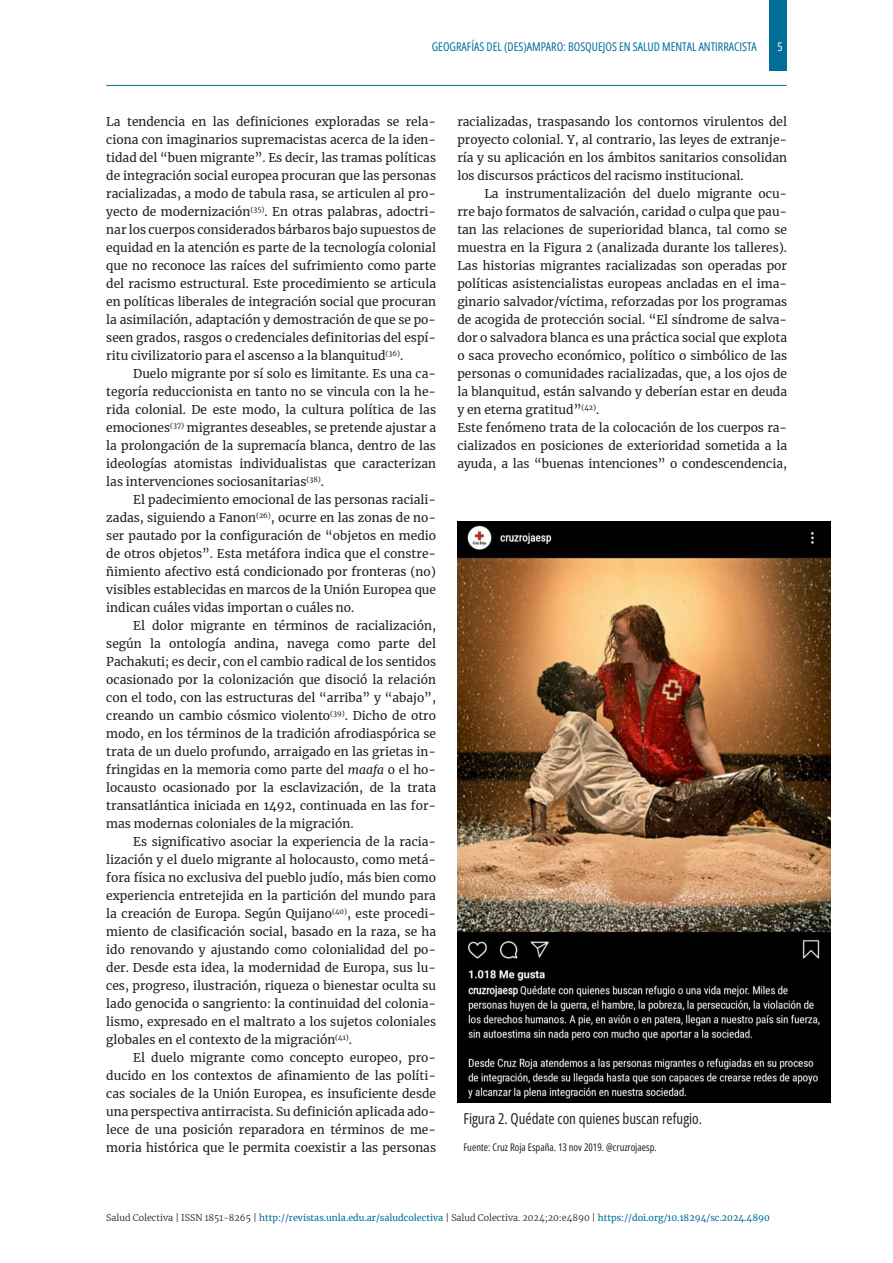
<style>
.page{position:relative;width:893px;height:1263px;background:#fff}
.page>*{position:absolute;margin:0;border:0;box-sizing:border-box;transform-origin:0 0}
.tabla_titulo{font:15px "Open Sans";color:#231f20}
.cuerpo{font:12px/18px "Merriweather";color:#231f20;text-align:justify}
.cuerpo_sin_sangría{font:12px/18px "Merriweather";color:#231f20;text-align:justify}
.t1{font:12px "Open Sans";color:#006e96}
.t2{font:12px "Open Sans";color:#fff}
.tabla_fuente{font:10.5px "Open Sans";color:#231f20}
.t3{font:9px "Merriweather";color:#006e96}
.s1{font-style:italic}
.s2{font-weight:300;color:#231f20}
</style>
<div class="page">
<div style="left:770px;top:0;width:17px;height:71px;background:#006e96"></div>
<hr style="left:106px;top:85px;width:681px;height:1px;background:#006e96">
<img style="left:457px;top:521px;width:373px;height:581px">
<p class="t1" style="left:432px;top:39px;width:327px">GEOGRAFÍAS DEL (DES)AMPARO: BOSQUEJOS EN SALUD MENTAL ANTIRRACISTA</p>
<p class="t2" style="left:777px;top:39px;width:7px">5</p>
<p class="cuerpo_sin_sangría" style="left:106px;top:112px;width:331px">La tendencia en las definiciones exploradas se rela&shy;ciona con imaginarios supremacistas acerca de la iden&shy;tidad del “buen migrante”. Es decir, las tramas políticas de integración social europea procuran que las personas racializadas, a modo de tabula rasa, se articulen al pro&shy;yecto de modernización<sup>(35)</sup>. En otras palabras, adoctri&shy;nar los cuerpos considerados bárbaros bajo supuestos de equidad en la atención es parte de la tecnología colonial que no reconoce las raíces del sufrimiento como parte del racismo estructural. Este procedimiento se articula en políticas liberales de integración social que procuran la asimilación, adaptación y demostración de que se po&shy;seen grados, rasgos o credenciales definitorias del espí&shy;ritu civilizatorio para el ascenso a la blanquitud<sup>(36)</sup>.</p>
<p class="cuerpo" style="left:106px;top:364px;width:331px;text-indent:27px">Duelo migrante por sí solo es limitante. Es una ca&shy;tegoría reduccionista en tanto no se vincula con la he&shy;rida colonial. De este modo, la cultura política de las emociones<sup>(37)</sup> migrantes deseables, se pretende ajustar a la prolongación de la supremacía blanca, dentro de las ideologías atomistas individualistas que caracterizan las intervenciones sociosanitarias<sup>(38)</sup>.</p>
<p class="cuerpo" style="left:106px;top:490px;width:331px;text-indent:27px">El padecimiento emocional de las personas raciali&shy;zadas, siguiendo a Fanon<sup>(26)</sup>, ocurre en las zonas de no&shy;ser pautado por la configuración de “objetos en medio de otros objetos”. Esta metáfora indica que el constre&shy;ñimiento afectivo está condicionado por fronteras (no) visibles establecidas en marcos de la Unión Europea que indican cuáles vidas importan o cuáles no.</p>
<p class="cuerpo" style="left:106px;top:616px;width:331px;text-indent:27px">El dolor migrante en términos de racialización, según la ontología andina, navega como parte del Pachakuti; es decir, con el cambio radical de los sentidos ocasionado por la colonización que disoció la relación con el todo, con las estructuras del “arriba” y “abajo”, creando un cambio cósmico violento<sup>(39)</sup>. Dicho de otro modo, en los términos de la tradición afrodiaspórica se trata de un duelo profundo, arraigado en las grietas in&shy;fringidas en la memoria como parte del <span class="s1">maafa</span> o el ho&shy;locausto ocasionado por la esclavización, de la trata transatlántica iniciada en 1492, continuada en las for&shy;mas modernas coloniales de la migración.</p>
<p class="cuerpo" style="left:106px;top:832px;width:331px;text-indent:27px">Es significativo asociar la experiencia de la racia&shy;lización y el duelo migrante al holocausto, como metá&shy;fora física no exclusiva del pueblo judío, más bien como experiencia entretejida en la partición del mundo para la creación de Europa. Según Quijano<sup>(40)</sup>, este procedi&shy;miento de clasificación social, basado en la raza, se ha ido renovando y ajustando como colonialidad del po&shy;der. Desde esta idea, la modernidad de Europa, sus lu&shy;ces, progreso, ilustración, riqueza o bienestar oculta su lado genocida o sangriento: la continuidad del colonia&shy;lismo, expresado en el maltrato a los sujetos coloniales globales en el contexto de la migración<sup>(41)</sup>.</p>
<p class="cuerpo" style="left:106px;top:1048px;width:331px;text-indent:27px">El duelo migrante como concepto europeo, pro&shy;ducido en los contextos de afinamiento de las políti&shy;cas sociales de la Unión Europea, es insuficiente desde una perspectiva antirracista. Su definición aplicada ado&shy;lece de una posición reparadora en términos de me&shy;moria histórica que le permita coexistir a las personas</p>
<p class="cuerpo" style="left:457px;top:112px;width:331px">racializadas, traspasando los contornos virulentos del proyecto colonial. Y, al contrario, las leyes de extranje&shy;ría y su aplicación en los ámbitos sanitarios consolidan los discursos prácticos del racismo institucional.</p>
<p class="cuerpo" style="left:457px;top:184px;width:331px;text-indent:27px">La instrumentalización del duelo migrante ocu&shy;rre bajo formatos de salvación, caridad o culpa que pau&shy;tan las relaciones de superioridad blanca, tal como se muestra en la Figura 2 (analizada durante los talleres).<br>Las historias migrantes racializadas son operadas por políticas asistencialistas europeas ancladas en el ima&shy;ginario salvador/víctima, reforzadas por los programas de acogida de protección social. “El síndrome de salva&shy;dor o salvadora blanca es una práctica social que explota o saca provecho económico, político o simbólico de las personas o comunidades racializadas, que, a los ojos de la blanquitud, están salvando y deberían estar en deuda y en eterna gratitud”<sup>(42)</sup>.</p>
<p class="cuerpo_sin_sangría" style="left:457px;top:418px;width:331px">Este fenómeno trata de la colocación de los cuerpos ra&shy;cializados en posiciones de exterioridad sometida a la ayuda, a las “buenas intenciones” o condescendencia,</p>
<p class="tabla_titulo" style="left:463px;top:1109px;width:240px">Figura 2. Quédate con quienes buscan refugio.</p>
<p class="tabla_fuente" style="left:463px;top:1140px;width:195px">Fuente: Cruz Roja España. 13 nov 2019. @cruzrojaesp.</p>
<p class="t3" style="left:106px;top:1212px;width:665px"><span class="s2">Salud Colectiva | ISSN 1851-8265 |</span> http://revistas.unla.edu.ar/saludcolectiva <span class="s2">| Salud Colectiva. 2024;20:e4890 |</span> https://doi.org/10.18294/sc.2024.4890</p>
</div>
